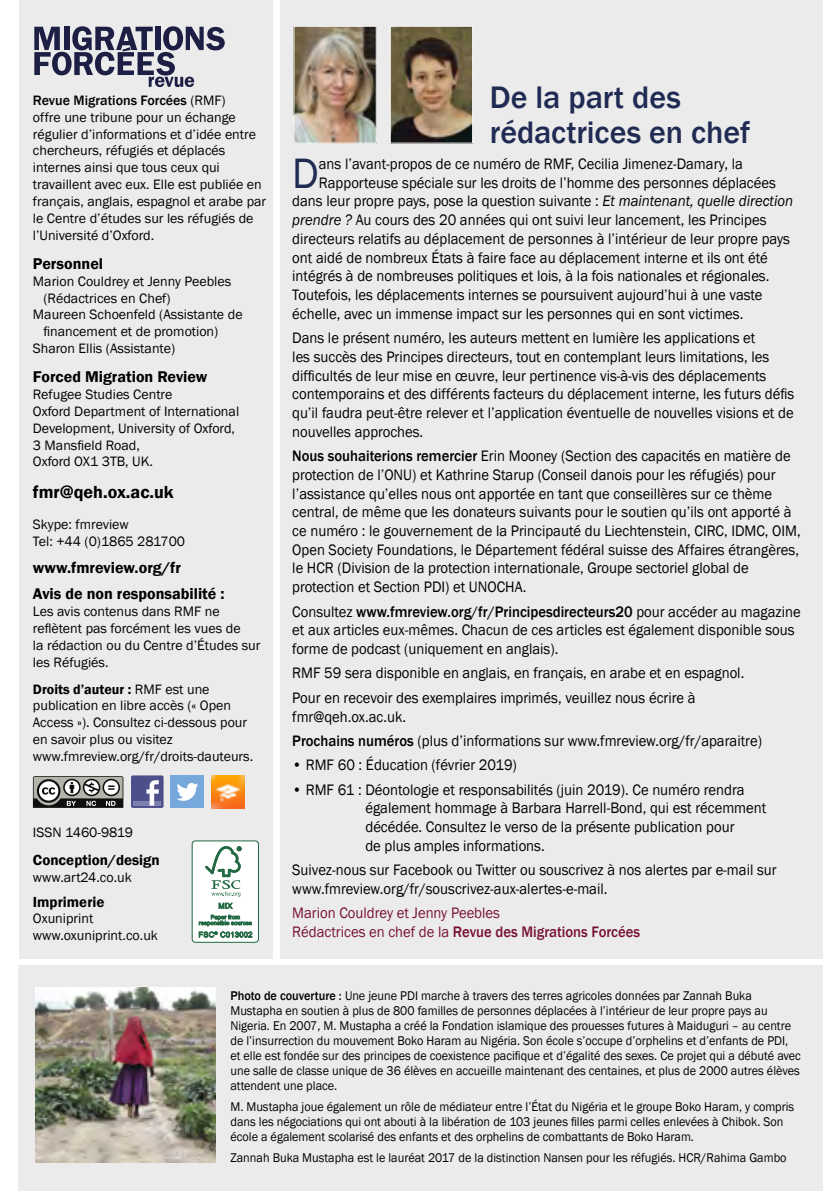
<style>
.page{position:relative;width:840px;height:1191px;background:#fff}
.page>*{position:absolute;margin:0;border:0;box-sizing:border-box;transform-origin:0 0}
.t1{font:43.6px "Franklin Gothic";color:#202b53;scale:.94 1}
.t2{font:500 32px/35.2px "Franklin Gothic";letter-spacing:-.005em;color:#202b53}
.t3{font:600 18px "Franklin Gothic";color:#000}
.t4{font:600 16px/26.6px "Franklin Gothic";color:#000}
.t5{font:15.6px/18.8px "Franklin Gothic";color:#000;scale:.94 1}
.t6{font:15.6px/18.8px "Franklin Gothic";color:#781137;scale:.94 1}
.t7{font:600 15px "Franklin Gothic";color:#000}
.t8{font:14px/16.8px "Franklin Gothic";color:#000}
.t9{font:13px/15px "Franklin Gothic";color:#000;scale:.94 1}
.s1{font-weight:500}
.s2{font-weight:600}
.s3{font-style:italic}
</style>
<div class="page">
<div style="left:19px;top:965px;width:803px;height:226px;background:#ebebeb"></div>
<hr style="left:839px;top:783px;width:1px;height:204px;background:#ebebeb">
<div style="left:280px;top:0;width:542px;height:958px;background:#ebebeb"></div>
<div style="left:19px;top:0;width:253px;height:958px;background:#ebebeb"></div>
<img style="left:295px;top:28px;width:79px;height:113px">
<div style="left:293px;top:26px;width:83px;height:117px;border:1px solid #fff"></div>
<img style="left:392px;top:28px;width:78px;height:113px">
<div style="left:390px;top:26px;width:82px;height:117px;border:1px solid #fff"></div>
<hr style="left:839px;top:995px;width:1px;height:196px;background:#eeedf5">
<img style="left:35px;top:987px;width:180px;height:176px">
<svg style="left:33px;top:776px;width:90px;height:32px;background:#7d7d7a"></svg>
<div style="left:131px;top:775px;width:32px;height:33px;background:#4d4f8b;border-radius:2px"></div>
<hr style="left:133px;top:801px;width:28px;height:4px;background:#7c82ad">
<svg style="left:146px;top:780px;width:13px;height:25px"></svg>
<div style="left:171px;top:775px;width:33px;height:33px;background:#76a8dc"></div>
<svg style="left:177px;top:783px;width:21px;height:18px"></svg>
<img style="left:211px;top:775px;width:33px;height:33px">
<svg style="left:34px;top:26px;width:191px;height:61px"></svg>
<div style="left:192px;top:841px;width:66px;height:101px;background:#fff;border-radius:3px"></div>
<div style="left:192px;top:840px;width:67px;height:102px;border:1px solid #236943;border-radius:3px"></div>
<svg style="left:205px;top:846px;width:36px;height:50px"></svg>
<svg style="left:199px;top:902px;width:53px;height:35px"></svg>
<p class="t8" style="left:33px;top:92px;width:235px"><span class="s1">Revue Migrations Forcées</span> (RMF)<br>offre une tribune pour un échange régulier d’informations et d’idée entre chercheurs, réfugiés et déplacés internes ainsi que tous ceux qui travaillent avec eux. Elle est publiée en français, anglais, espagnol et arabe par le Centre d’études sur les réfugiés de l’Université d’Oxford.</p>
<p class="t4" style="left:33px;top:250px;width:72px">Personnel</p>
<p class="t8" style="left:33px;top:273px;width:200px">Marion Couldrey et Jenny Peebles</p>
<p class="t8" style="left:43px;top:290px;width:129px">(Rédactrices en Chef)</p>
<p class="t8" style="left:33px;top:306px;width:211px">Maureen Schoenfeld (Assistante de</p>
<p class="t8" style="left:43px;top:323px;width:176px">financement et de promotion)</p>
<p class="t8" style="left:33px;top:340px;width:144px">Sharon Ellis (Assistante)</p>
<p class="t4" style="left:33px;top:364px;width:176px">Forced Migration Review</p>
<p class="t8" style="left:33px;top:386px;width:208px">Refugee Studies Centre<br>Oxford Department of International<br>Development, University of Oxford,<br>3 Mansfield Road,<br>Oxford OX1 3TB, UK.</p>
<p class="t3" style="left:33px;top:481px;width:142px">fmr@qeh.ox.ac.uk</p>
<p class="t8" style="left:33px;top:517px;width:154px">Skype: fmreview<br>Tel: +44 (0)1865 281700</p>
<p class="t4" style="left:33px;top:554px;width:193px">www.fmreview.org/fr<br>Avis de non responsabilité :</p>
<p class="t8" style="left:33px;top:603px;width:229px">Les avis contenus dans RMF ne reflètent pas forcément les vues de<br>la rédaction ou du Centre d’Études sur les Réfugiés.</p>
<p class="t8" style="left:33px;top:681px;width:222px"><span class="s2">Droits d’auteur :</span> RMF est une publication en libre accès (« Open Access »). Consultez ci-dessous pour en savoir plus ou visitez www.fmreview.org/fr/droits-dauteurs.</p>
<p class="t8" style="left:33px;top:824px;width:102px">ISSN 1460-9819</p>
<p class="t7" style="left:33px;top:850px;width:128px">Conception/design</p>
<p class="t8" style="left:33px;top:869px;width:100px">www.art24.co.uk</p>
<p class="t7" style="left:33px;top:892px;width:73px">Imprimerie</p>
<p class="t8" style="left:33px;top:910px;width:126px">Oxuniprint www.oxuniprint.co.uk</p>
<h2 class="t2" style="left:489px;top:80px;width:262px">De la part des rédactrices en chef</h2>
<h1 class="t1" style="left:292px;top:146px;width:30px">D</h1>
<p class="t5" style="left:319px;top:155px;width:452px">ans l’avant-propos de ce numéro de RMF, Cecilia Jimenez-Damary, la</p>
<p class="t5" style="left:319px;top:173px;width:487px">Rapporteuse spéciale sur les droits de l’homme des personnes déplacées</p>
<p class="t5" style="left:292px;top:192px;width:534px">dans leur propre pays, pose la question suivante : <span class="s3">Et maintenant, quelle direction</span></p>
<p class="t5" style="left:292px;top:211px;width:505px"><span class="s3">prendre ?</span> Au cours des 20 années qui ont suivi leur lancement, les Principes</p>
<p class="t5" style="left:292px;top:229px;width:530px">directeurs relatifs au déplacement de personnes à l’intérieur de leur propre pays</p>
<p class="t5" style="left:292px;top:248px;width:507px">ont aidé de nombreux États à faire face au déplacement interne et ils ont été</p>
<p class="t5" style="left:292px;top:267px;width:509px">intégrés à de nombreuses politiques et lois, à la fois nationales et régionales.</p>
<p class="t5" style="left:292px;top:286px;width:501px">Toutefois, les déplacements internes se poursuivent aujourd’hui à une vaste</p>
<p class="t5" style="left:292px;top:304px;width:481px">échelle, avec un immense impact sur les personnes qui en sont victimes.</p>
<p class="t5" style="left:292px;top:329px;width:535px">Dans le présent numéro, les auteurs mettent en lumière les applications et<br>les succès des Principes directeurs, tout en contemplant leurs limitations, les difficultés de leur mise en œuvre, leur pertinence vis-à-vis des déplacements contemporains et des différents facteurs du déplacement interne, les futurs défis qu’il faudra peut-être relever et l’application éventuelle de nouvelles visions et de nouvelles approches.</p>
<p class="t5" style="left:292px;top:447px;width:542px"><span class="s1">Nous souhaiterions remercier</span> Erin Mooney (Section des capacités en matière de protection de l’ONU) et Kathrine Starup (Conseil danois pour les réfugiés) pour l’assistance qu’elles nous ont apportée en tant que conseillères sur ce thème central, de même que les donateurs suivants pour le soutien qu’ils ont apporté à ce numéro : le gouvernement de la Principauté du Liechtenstein, CIRC, IDMC, OIM, Open Society Foundations, le Département fédéral suisse des Affaires étrangères, le HCR (Division de la protection internationale, Groupe sectoriel global de protection et Section PDI) et UNOCHA.</p>
<p class="t5" style="left:292px;top:602px;width:542px">Consultez <span class="s1">www.fmreview.org/fr/Principesdirecteurs20</span> pour accéder au magazine et aux articles eux-mêmes. Chacun de ces articles est également disponible sous forme de podcast (uniquement en anglais).</p>
<p class="t5" style="left:292px;top:661px;width:482px;line-height:24.4px">RMF 59 sera disponible en anglais, en français, en arabe et en espagnol.<br>Pour en recevoir des exemplaires imprimés, veuillez nous écrire à</p>
<p class="t5" style="left:292px;top:704px;width:501px;line-height:24.4px">fmr@qeh.ox.ac.uk.<br><span class="s1">Prochains numéros</span> (plus d’informations sur www.fmreview.org/fr/aparaitre)</p>
<p class="t5" style="left:292px;top:756px;width:240px">• RMF 60 : Éducation (février 2019)</p>
<p class="t5" style="left:365px;top:780px;width:428px;text-indent:-73px">• RMF 61 : Déontologie et responsabilités (juin 2019). Ce numéro rendra également hommage à Barbara Harrell-Bond, qui est récemment décédée. Consultez le verso de la présente publication pour<br>de plus amples informations.</p>
<p class="t5" style="left:292px;top:861px;width:516px">Suivez-nous sur Facebook ou Twitter ou souscrivez à nos alertes par e-mail sur www.fmreview.org/fr/souscrivez-aux-alertes-e-mail.</p>
<p class="t6" style="left:292px;top:904px;width:371px">Marion Couldrey et Jenny Peebles<br>Rédactrices en chef de la <span class="s1">Revue des Migrations Forcées</span></p>
<p class="t9" style="left:230px;top:988px;width:608px"><span class="s1">Photo de couverture :</span> Une jeune PDI marche à travers des terres agricoles données par Zannah Buka Mustapha en soutien à plus de 800 familles de personnes déplacées à l’intérieur de leur propre pays au Nigeria. En 2007, M. Mustapha a créé la Fondation islamique des prouesses futures à Maiduguri – au centre de l’insurrection du mouvement Boko Haram au Nigéria. Son école s’occupe d’orphelins et d’enfants de PDI, et elle est fondée sur des principes de coexistence pacifique et d’égalité des sexes. Ce projet qui a débuté avec une salle de classe unique de 36 élèves en accueille maintenant des centaines, et plus de 2000 autres élèves attendent une place.</p>
<p class="t9" style="left:230px;top:1099px;width:601px">M. Mustapha joue également un rôle de médiateur entre l’État du Nigéria et le groupe Boko Haram, y compris dans les négociations qui ont abouti à la libération de 103 jeunes filles parmi celles enlevées à Chibok. Son école a également scolarisé des enfants et des orphelins de combattants de Boko Haram.</p>
<p class="t9" style="left:230px;top:1150px;width:593px">Zannah Buka Mustapha est le lauréat 2017 de la distinction Nansen pour les réfugiés. HCR/Rahima Gambo</p>
</div>
